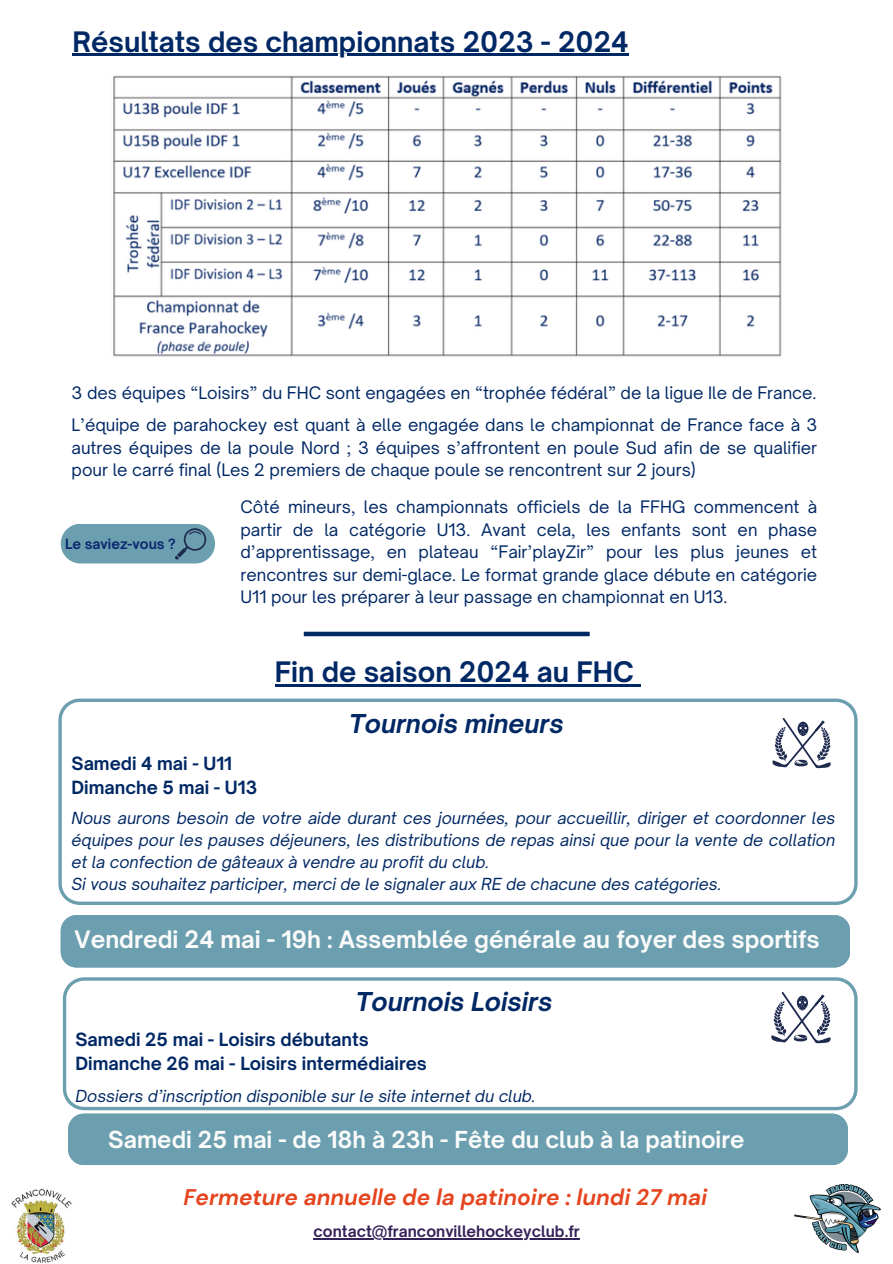
<style>
.page{position:relative;width:893px;height:1264px;background:#fff}
.page>*{position:absolute;margin:0;border:0;box-sizing:border-box;transform-origin:0 0}
.t1{font:700 27px "Open Sauce One";color:#002864}
.t2{font:italic 700 24.9px "Open Sauce One";color:#002864}
.t3{font:700 22.95px "Open Sauce One";color:#fafbfa}
.t4{font:italic 700 22.5px "DM Sans";color:#e4451f}
.t5{font:700 22.35px "Open Sauce One";color:#fafbfa}
.t6{font:700 17.4px/24.3px "Open Sauce One";color:#002864}
.t7{font:16.5px/22.5px "Open Sauce One";color:#002864;text-align:justify}
.t8{font:italic 15.9px/22.2px "Open Sauce One";color:#002864}
.t9{font:700 15.15px "Open Sauce One";color:#352259}
.t10{font:700 13.5px "Open Sauce One";color:#0b266f}
</style>
<div class="page">
<img style="left:11px;top:1189px;width:61px;height:73px">
<img style="left:794px;top:1184px;width:86px;height:68px">
<svg style="left:58px;top:698px;width:799px;height:206px"></svg>
<svg style="left:771px;top:717px;width:60px;height:51px"></svg>
<svg style="left:63px;top:977px;width:794px;height:133px"></svg>
<div style="left:61px;top:915px;width:789px;height:52px;background:#6b9faf"></div>
<svg style="left:770px;top:991px;width:61px;height:52px"></svg>
<div style="left:68px;top:1113px;width:779px;height:52px;background:#6b9faf"></div>
<div style="left:304px;top:631px;width:285px;height:5px;background:#002864"></div>
<div style="left:61px;top:523px;width:154px;height:40px;background:#6b9faf;border-radius:20px"></div>
<svg style="left:175px;top:528px;width:32px;height:31px"></svg>
<img style="left:113px;top:75px;width:669px;height:282px">
<hr style="left:313px;top:1238px;width:266px;height:1px;background:#352259">
<hr style="left:275px;top:684px;width:358px;height:2px;background:#002864">
<svg style="left:633px;top:684px;width:8px;height:2px"></svg>
<hr style="left:73px;top:54px;width:555px;height:2px;background:#002864">
<h3 class="t1" style="left:73px;top:25px;width:557px">Résultats des championnats 2023 - 2024</h3>
<h4 class="t7" style="left:72px;top:382px;width:746px">3 des équipes “Loisirs” du FHC sont engagées en “trophée fédéral” de la ligue Ile de France.</h4>
<h2 class="t7" style="left:72px;top:413px;width:747px;line-height:23px">L’équipe de parahockey est quant à elle engagée dans le championnat de France face à 3 autres équipes de la poule Nord ; 3 équipes s’affrontent en poule Sud afin de se qualifier pour le carré final (Les 2 premiers de chaque poule se rencontrent sur 2 jours)</h2>
<p class="t7" style="left:240px;top:495px;width:578px">Côté mineurs, les championnats officiels de la FFHG commencent à partir de la catégorie U13. Avant cela, les enfants sont en phase d’apprentissage, en plateau “Fair’playZir” pour les plus jeunes et rencontres sur demi-glace. Le format grande glace débute en catégorie U11 pour les préparer à leur passage en championnat en U13.</p>
<p class="t10" style="left:65px;top:535px;width:112px">Le saviez-vous ?</p>
<p class="t1" style="left:275px;top:655px;width:360px">Fin de saison 2024 au FHC</p>
<h1 class="t2" style="left:349px;top:707px;width:216px">Tournois mineurs</h1>
<h2 class="t6" style="left:72px;top:751px;width:187px">Samedi 4 mai - U11<br>Dimanche 5 mai - U13</h2>
<h1 class="t8" style="left:72px;top:806px;width:765px">Nous aurons besoin de votre aide durant ces journées, pour accueillir, diriger et coordonner les équipes pour les pauses déjeuners, les distributions de repas ainsi que pour la vente de collation et la confection de gâteaux à vendre au profit du club.<br>Si vous souhaitez participer, merci de le signaler aux RE de chacune des catégories.</h1>
<h1 class="t3" style="left:75px;top:924px;width:746px">Vendredi 24 mai - 19h : Assemblée générale au foyer des sportifs</h1>
<h4 class="t2" style="left:356px;top:985px;width:198px">Tournois Loisirs</h4>
<h3 class="t6" style="left:75px;top:1026px;width:353px">Samedi 25 mai - Loisirs débutants<br>Dimanche 26 mai - Loisirs intermédiaires</h3>
<h4 class="t8" style="left:75px;top:1085px;width:461px">Dossiers d’inscription disponible sur le site internet du club.</h4>
<p class="t5" style="left:108px;top:1125px;width:637px">Samedi 25 mai - de 18h à 23h - Fête du club à la patinoire</p>
<h4 class="t4" style="left:183px;top:1182px;width:525px">Fermeture annuelle de la patinoire : lundi 27 mai</h4>
<p class="t9" style="left:313px;top:1222px;width:268px">contact@franconvillehockeyclub.fr</p>
</div>
